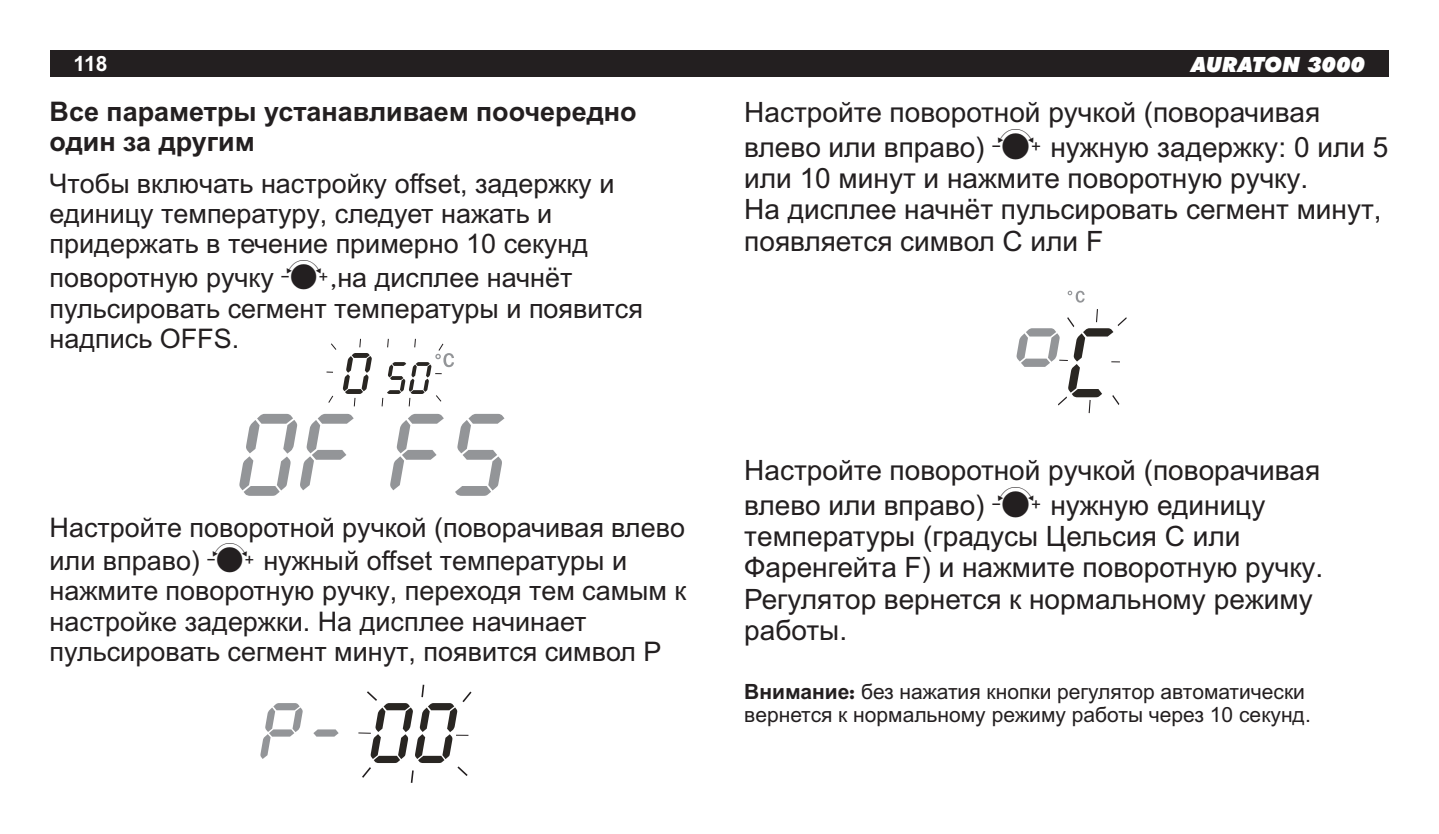
<style>
.page{position:relative;width:1439px;height:834px;background:#fff}
.page>*{position:absolute;margin:0;border:0;box-sizing:border-box;transform-origin:0 0}
.t1{font:28px/31.2px "Arial";color:#231f20}
.t2{font:26.95px/30.1px "Arial";color:#231f20}
.t3{font:700 26.95px/30.1px "Arial";color:#231f20}
.t4{font:21px/23.8px "Arial";color:#231f20}
.t5{font:italic 900 21px "Futura BT";color:#fff}
.t6{font:700 21px "Arial";color:#fff}
.s1{font-family:"auraton 3000"}
.s2{font-family:"France"}
.s3{font-weight:700}
.s4{font-family:"France";font-weight:700}
</style>
<div class="page">
<svg style="left:239px;top:414px;width:115px;height:82px"></svg>
<svg style="left:390px;top:414px;width:54px;height:76px"></svg>
<svg style="left:455px;top:414px;width:49px;height:82px"></svg>
<svg style="left:359px;top:339px;width:2px;height:8px"></svg>
<svg style="left:331px;top:343px;width:6px;height:7px"></svg>
<svg style="left:326px;top:371px;width:7px;height:2px"></svg>
<svg style="left:343px;top:353px;width:29px;height:53px"></svg>
<svg style="left:328px;top:395px;width:6px;height:8px"></svg>
<svg style="left:381px;top:339px;width:73px;height:67px"></svg>
<svg style="left:260px;top:703px;width:43px;height:55px"></svg>
<svg style="left:313px;top:729px;width:26px;height:7px"></svg>
<svg style="left:358px;top:684px;width:113px;height:98px"></svg>
<svg style="left:1067px;top:290px;width:17px;height:12px"></svg>
<svg style="left:1016px;top:309px;width:110px;height:104px"></svg>
<div style="left:50px;top:50px;width:1338px;height:26px;background:#231f20"></div>
<p class="t6" style="left:74px;top:56px;width:35px">118</p>
<p class="t5" style="left:1191px;top:55px;width:175px">AURATON 3000</p>
<p class="t3" style="left:50px;top:99px;width:588px">Все параметры устанавливаем поочередно один за другим</p>
<p class="t2" style="left:50px;top:171px;width:566px">Чтобы включать настройку offset, задержку и единицу температуру, следует нажать и придержать в течение примерно 10 секунд</p>
<p class="t2" style="left:50px;top:265px;width:595px">поворотную ручку <span class="s1">C</span><span class="s2">,</span>на дисплее начнёт пульсировать сегмент температуры и появится надпись OFFS.</p>
<p class="t2" style="left:50px;top:512px;width:637px;line-height:33.6px">Настройте поворотной ручкой (поворачивая влево или вправо) <span class="s1">C</span>нужный offset температуры и</p>
<p class="t2" style="left:50px;top:578px;width:638px">нажмите поворотную ручку, переходя тем самым к настройке задержки. На дисплее начинает пульсировать сегмент минут, появится символ Р</p>
<p class="t1" style="left:744px;top:97px;width:645px;line-height:35px">Настройте поворотной ручкой (поворачивая влево или вправо) <span class="s1">C</span>нужную задержку: 0 или 5</p>
<p class="t1" style="left:744px;top:165px;width:639px">или 10 минут и нажмите поворотную ручку.<br>На дисплее начнёт пульсировать сегмент минут, появляется символ С или F</p>
<p class="t1" style="left:744px;top:454px;width:577px;line-height:35px">Настройте поворотной ручкой (поворачивая влево или вправо) <span class="s1">C</span>нужную единицу</p>
<p class="t1" style="left:744px;top:523px;width:580px">температуры (градусы Цельсия С или<br>Фаренгейта F) и нажмите поворотную ручку.<br>Регулятор вернется к нормальному режиму работы.</p>
<p class="t4" style="left:744px;top:681px;width:568px"><span class="s3">Внимание</span><span class="s4">:</span> без нажатия кнопки регулятор автоматически вернется к нормальному режиму работы через 10 секунд.</p>
</div>
